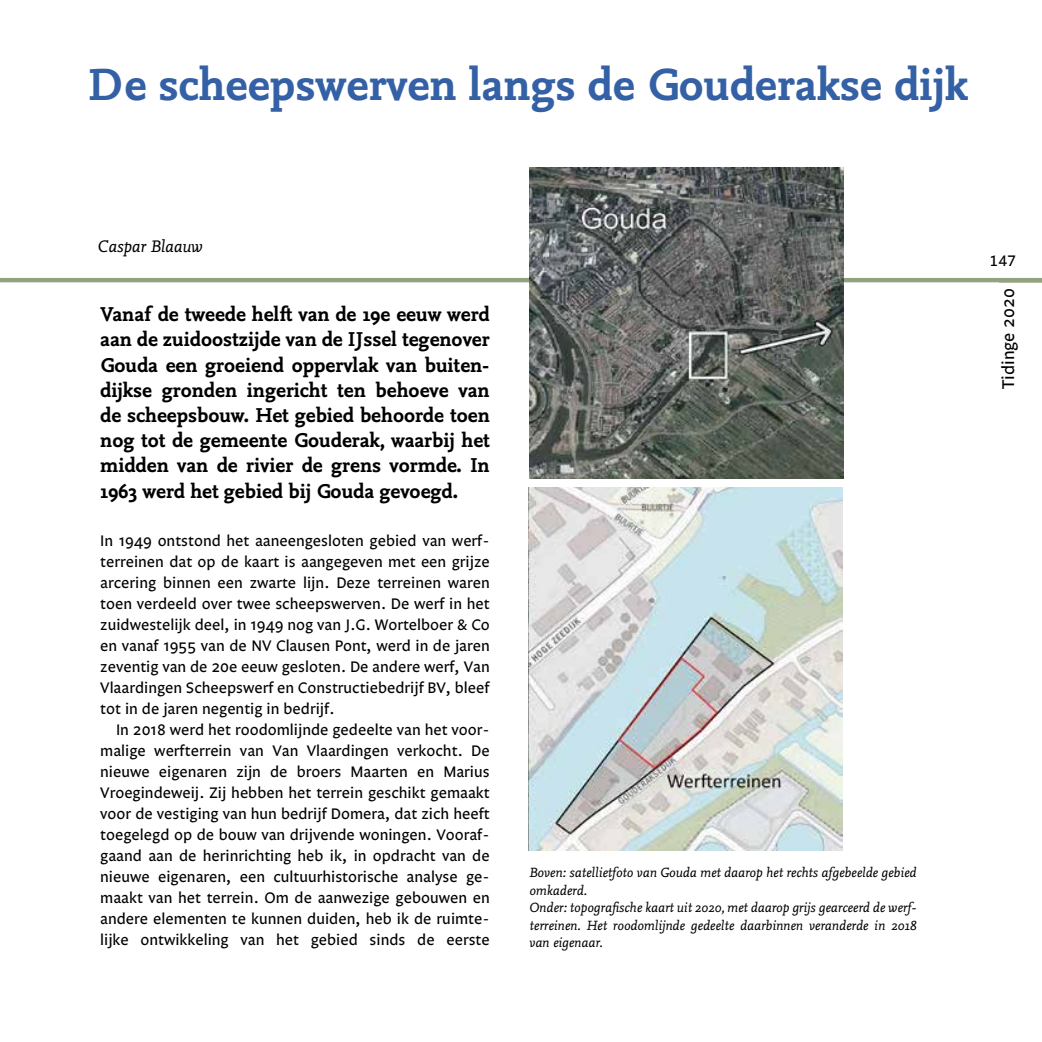
<style>
.page{position:relative;width:1042px;height:1042px;background:#fff}
.page>*{position:absolute;margin:0;border:0;box-sizing:border-box;transform-origin:0 0}
.t1{font:700 47.25px "Nexus Mix";color:#3460a5}
.t2{font:700 21px/25.2px "Nexus Mix";color:#000;text-align:justify}
.t3{font:italic 17.5px "Nexus Mix";color:#000}
.t4{font:17.5px "Legato One";color:#000}
.t5{font:15.75px/21px "Legato One";color:#000;text-align:justify}
.t6{font:15.75px "Legato One TF";color:#000}
.t7{font:italic 14px/17.5px "Nexus Mix";color:#000}
</style>
<div class="page">
<div style="left:999px;top:278px;width:43px;height:5px;background:#b2bca4"></div>
<hr style="left:0;top:278px;width:1042px;height:4px;background:#93a281">
<img style="left:530px;top:168px;width:313px;height:310px">
<img style="left:528px;top:488px;width:314px;height:362px">
<h1 class="t1" style="left:88px;top:54px;width:881px">De scheepswerven langs de Gouderakse dijk</h1>
<p class="t3" style="left:98px;top:235px;width:106px">Caspar Blaauw</p>
<p class="t2" style="left:100px;top:301px;width:391px">Vanaf de tweede helft van de 19e eeuw werd aan de zuidoostzijde van de IJssel tegenover Gouda een groeiend oppervlak van buiten&shy;dijkse gronden ingericht ten behoeve van de scheepsbouw. Het gebied behoorde toen nog tot de gemeente Gouderak, waarbij het midden van de rivier de grens vormde. In 1963 werd het gebied bij Gouda gevoegd.</p>
<p class="t5" style="left:100px;top:531px;width:391px">In 1949 ontstond het aaneengesloten gebied van werf&shy;terreinen dat op de kaart is aangegeven met een grijze arcering binnen een zwarte lijn. Deze terreinen waren toen verdeeld over twee scheepswerven. De werf in het zuidwestelijk deel, in 1949 nog van J.G. Wortelboer &amp; Co en vanaf 1955 van de NV Clausen Pont, werd in de jaren zeventig van de 20e eeuw gesloten. De andere werf, Van Vlaardingen Scheepswerf en Constructiebedrijf BV, bleef tot in de jaren negentig in bedrijf.</p>
<p class="t5" style="left:100px;top:720px;width:391px;text-indent:16px">In 2018 werd het roodomlijnde gedeelte van het voor&shy;malige werfterrein van Van Vlaardingen verkocht. De nieuwe eigenaren zijn de broers Maarten en Marius Vroegindeweij. Zij hebben het terrein geschikt gemaakt voor de vestiging van hun bedrijf Domera, dat zich heeft toegelegd op de bouw van drijvende woningen. Vooraf&shy;gaand aan de herinrichting heb ik, in opdracht van de nieuwe eigenaren, een cultuurhistorische analyse ge&shy;maakt van het terrein. Om de aanwezige gebouwen en andere elementen te kunnen duiden, heb ik de ruimte&shy;lijke ontwikkeling van het gebied sinds de eerste</p>
<p class="t7" style="left:529px;top:863px;width:388px">Boven: satellietfoto van Gouda met daarop het rechts afgebeelde gebied omkaderd.<br>Onder: topografische kaart uit 2020, met daarop grijs gearceerd de werf&shy;terreinen. Het roodomlijnde gedeelte daarbinnen veranderde in 2018 van eigenaar.</p>
<p class="t6" style="left:989px;top:252px;width:28px">147</p>
<p class="t4" style="left:998px;top:389px;width:102px;rotate:-90deg">Tidinge 2020</p>
</div>
